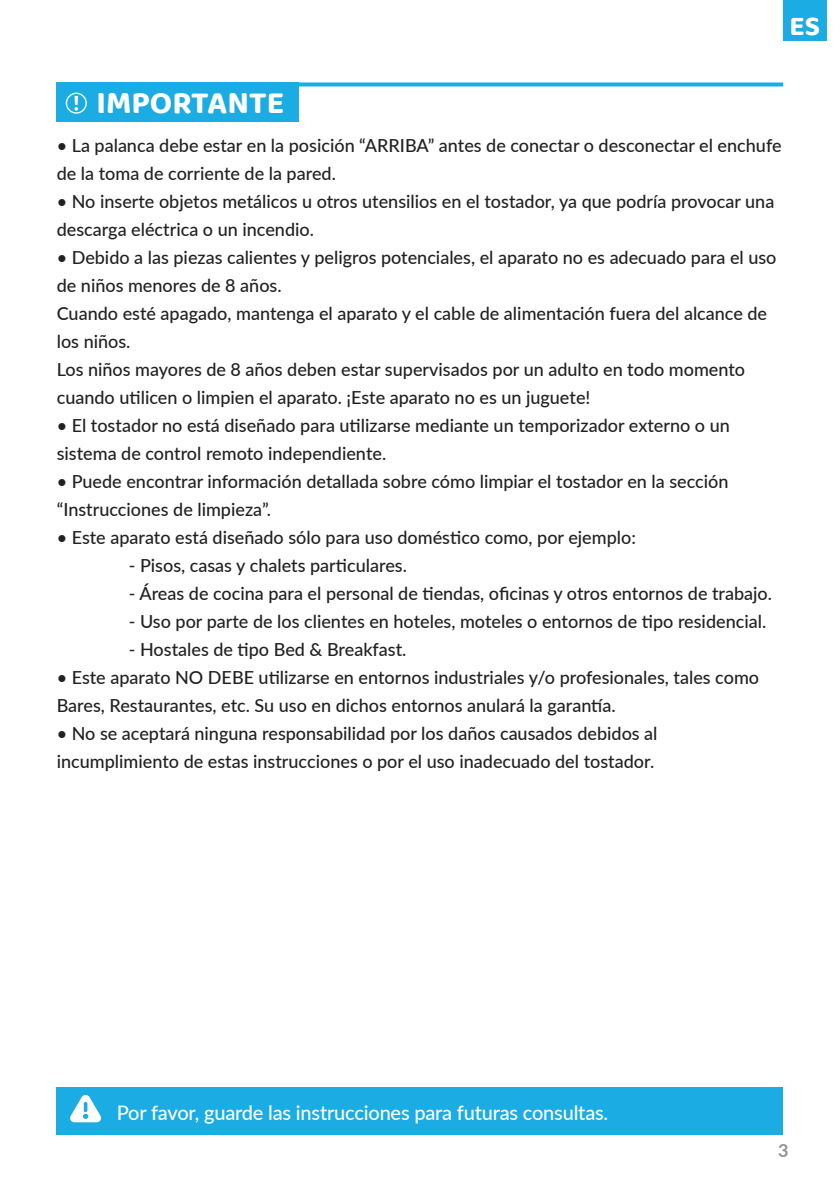
<style>
.page{position:relative;width:840px;height:1191px;background:#fff}
.page>*{position:absolute;margin:0;border:0;box-sizing:border-box;transform-origin:0 0}
.t1{font:700 32px "Baloo 2";color:#fff}
.t2{font:700 28px "Baloo 2";color:#fff}
.t3{font:500 20px "Lato";letter-spacing:-.01em;color:#fff}
.t4{font:500 18px/28px "Lato";color:#212121}
.t5{font:700 18px "Lato";color:#909090}
</style>
<div class="page">
<div style="left:782px;top:0;width:43px;height:41px;background:#1bace3"></div>
<div style="left:57px;top:82px;width:241px;height:40px;background:#1bace3"></div>
<svg style="left:298px;top:82px;width:484px;height:4px;background:#36b5e6"></svg>
<div style="left:66px;top:93px;width:21px;height:21px;border:1px solid #fff;border-radius:50%"></div>
<svg style="left:74px;top:96px;width:4px;height:15px"></svg>
<div style="left:57px;top:1087px;width:725px;height:47px;background:#1bace3"></div>
<svg style="left:70px;top:1095px;width:31px;height:27px"></svg>
<h2 class="t2" style="left:788px;top:9px;width:32px">ES</h2>
<p class="t1" style="left:96px;top:83px;width:189px">IMPORTANTE</p>
<p class="t4" style="left:57px;top:131px;width:726px">• La palanca debe estar en la posición “ARRIBA” antes de conectar o desconectar el enchufe de la toma de corriente de la pared.</p>
<p class="t4" style="left:57px;top:187px;width:718px">• No inserte objetos metálicos u otros utensilios en el tostador, ya que podría provocar una descarga eléctrica o un incendio.</p>
<p class="t4" style="left:57px;top:243px;width:721px">• Debido a las piezas calientes y peligros potenciales, el aparato no es adecuado para el uso de niños menores de 8 años.</p>
<p class="t4" style="left:57px;top:299px;width:711px">Cuando esté apagado, mantenga el aparato y el cable de alimentación fuera del alcance de los niños.</p>
<p class="t4" style="left:57px;top:355px;width:689px">Los niños mayores de 8 años deben estar supervisados por un adulto en todo momento cuando utilicen o limpien el aparato. ¡Este aparato no es un juguete!</p>
<p class="t4" style="left:57px;top:411px;width:674px">• El tostador no está diseñado para utilizarse mediante un temporizador externo o un sistema de control remoto independiente.</p>
<p class="t4" style="left:57px;top:467px;width:673px">• Puede encontrar información detallada sobre cómo limpiar el tostador en la sección “Instrucciones de limpieza”.</p>
<p class="t4" style="left:57px;top:523px;width:580px">• Este aparato está diseñado sólo para uso doméstico como, por ejemplo:</p>
<p class="t4" style="left:129px;top:551px;width:279px">- Pisos, casas y chalets particulares.</p>
<p class="t4" style="left:129px;top:579px;width:644px">- Áreas de cocina para el personal de tiendas, oficinas y otros entornos de trabajo.</p>
<p class="t4" style="left:129px;top:607px;width:638px">- Uso por parte de los clientes en hoteles, moteles o entornos de tipo residencial.</p>
<p class="t4" style="left:129px;top:635px;width:279px">- Hostales de tipo Bed &amp; Breakfast.</p>
<p class="t4" style="left:57px;top:663px;width:703px">• Este aparato NO DEBE utilizarse en entornos industriales y/o profesionales, tales como<br>Bares, Restaurantes, etc. Su uso en dichos entornos anulará la garantía.</p>
<p class="t4" style="left:57px;top:719px;width:602px">• No se aceptará ninguna responsabilidad por los daños causados debidos al incumplimiento de estas instrucciones o por el uso inadecuado del tostador.</p>
<p class="t3" style="left:117px;top:1098px;width:492px">Por favor, guarde las instrucciones para futuras consultas.</p>
<p class="t5" style="left:777px;top:1137px;width:12px">3</p>
</div>
